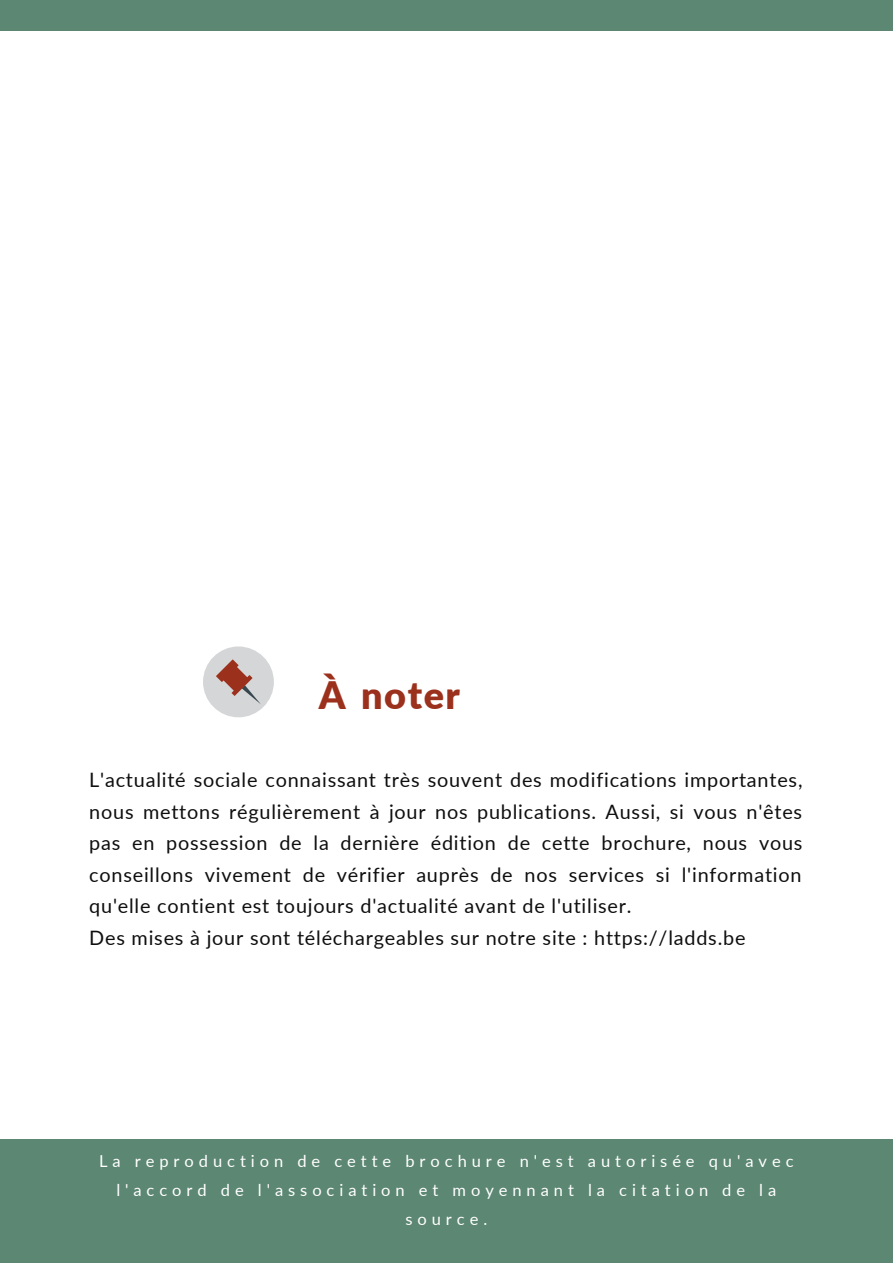
<style>
.page{position:relative;width:893px;height:1264px;background:#fff}
.page>*{position:absolute;margin:0;border:0;box-sizing:border-box;transform-origin:0 0}
.t1{font:900 37.8px "Lato";letter-spacing:.04em;color:#9b301c}
.t2{font:19.8px/31.5px "Lato";letter-spacing:.04em;color:#0e0e0e}
.t3{font:16.5px/29.2px "Lato";letter-spacing:.3em;color:#fff;text-align:center}
</style>
<div class="page">
<div style="left:0;top:1139px;width:892px;height:123px;background:#5c8773"></div>
<div style="left:0;top:0;width:892px;height:30px;background:#5c8773"></div>
<div style="left:203px;top:646px;width:71px;height:71px;background:#d5d6d7;border-radius:50%"></div>
<svg style="left:216px;top:659px;width:45px;height:45px"></svg>
<h1 class="t1" style="left:319px;top:666px;width:143px">À noter</h1>
<p class="t2" style="left:89px;top:763px;width:714px">L'actualité sociale connaissant très souvent des modifications importantes, nous mettons régulièrement à jour nos publications. Aussi, si vous n'êtes pas en possession de la dernière édition de cette brochure, nous vous conseillons vivement de vérifier auprès de nos services si l'information qu'elle contient est toujours d'actualité avant de l'utiliser.<br>Des mises à jour sont téléchargeables sur notre site : https://ladds.be</p>
<p class="t3" style="left:99px;top:1145px;width:695px">La reproduction de cette brochure n'est autorisée qu'avec l'accord de l'association et moyennant la citation de la source.</p>
</div>
